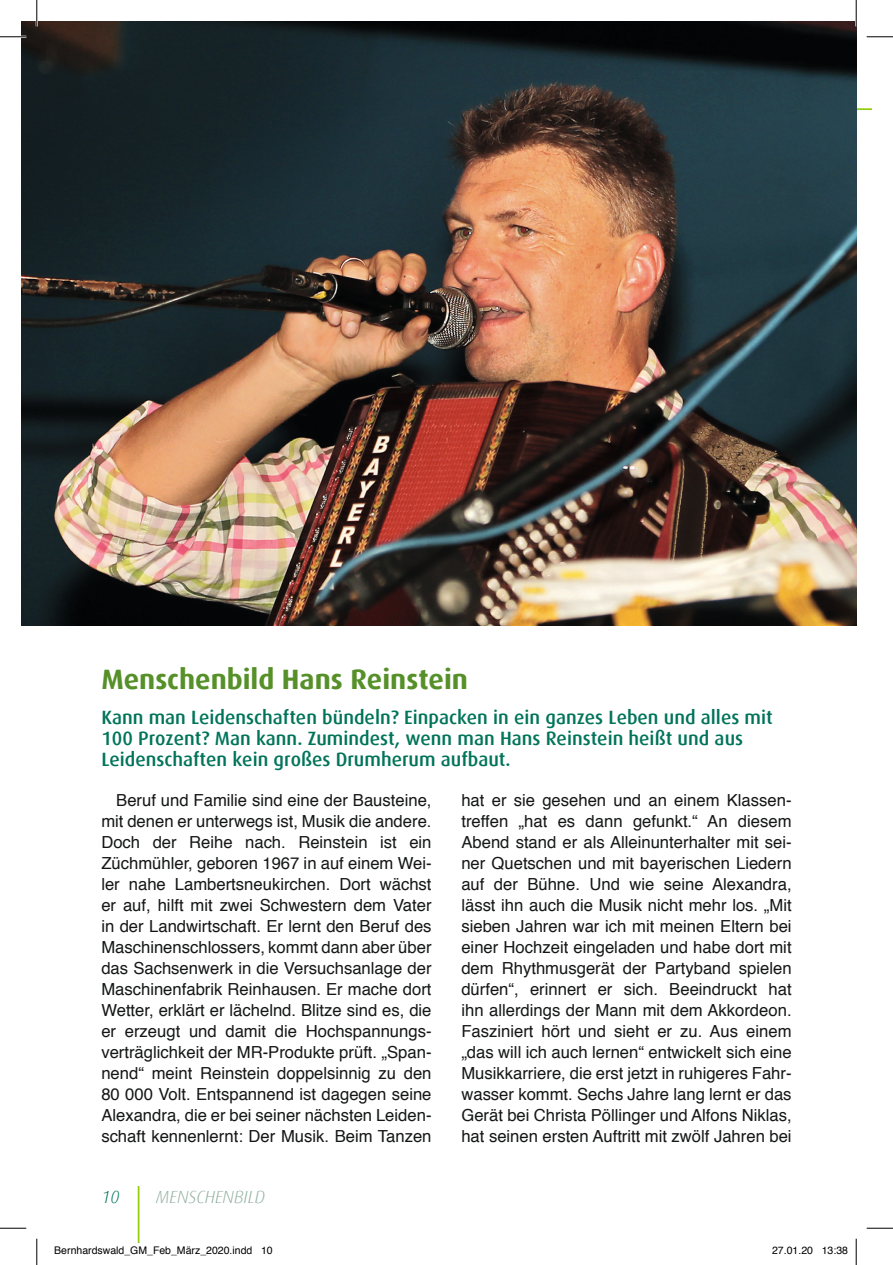
<style>
.page{position:relative;width:893px;height:1265px;background:#fff}
.page>*{position:absolute;margin:0;border:0;box-sizing:border-box;transform-origin:0 0}
.t1{font:700 28px "Dax";color:#569029}
.t2{font:500 19.25px/21px "Dax";color:#00745a}
.t3{font:italic 300 17.5px "Dax";color:#91afa0}
.t4{font:italic 300 17.5px "Dax";color:#00745a}
.t5{font:16.62px/21px "Helvetica";color:#151616;text-align:justify}
.t6{font:10.5px "Helvetica";color:#000}
</style>
<div class="page">
<hr style="left:138px;top:1185px;width:1px;height:57px;background:#94ce0e">
<img style="left:22px;top:22px;width:833px;height:603px">
<hr style="left:0;top:36px;width:26px;height:2px;background:#fff">
<hr style="left:36px;top:0;width:2px;height:26px;background:#fff">
<hr style="left:854px;top:0;width:2px;height:26px;background:#fff">
<svg style="left:0;top:36px;width:26px;height:1px"></svg>
<svg style="left:866px;top:36px;width:26px;height:1px"></svg>
<svg style="left:0;top:1227px;width:26px;height:1px"></svg>
<svg style="left:866px;top:1227px;width:26px;height:1px"></svg>
<svg style="left:36px;top:0;width:1px;height:26px"></svg>
<svg style="left:36px;top:1238px;width:1px;height:26px"></svg>
<svg style="left:855px;top:0;width:1px;height:26px"></svg>
<svg style="left:855px;top:1238px;width:1px;height:26px"></svg>
<h1 class="t1" style="left:101px;top:663px;width:368px">Menschenbild Hans Reinstein</h1>
<p class="t2" style="left:101px;top:707px;width:672px">Kann man Leidenschaften bündeln? Einpacken in ein ganzes Leben und alles mit<br>100 Prozent? Man kann. Zumindest, wenn man Hans Reinstein heißt und aus<br>Leidenschaften kein großes Drumherum aufbaut.</p>
<p class="t5" style="left:461px;top:789px;width:331px">hat er sie gesehen und an einem Klassen&shy;treffen „hat es dann gefunkt.“ An diesem Abend stand er als Alleinunterhalter mit sei&shy;ner Quetschen und mit bayerischen Liedern auf der Bühne. Und wie seine Alexandra, lässt ihn auch die Musik nicht mehr los. „Mit sieben Jahren war ich mit meinen Eltern bei einer Hochzeit eingeladen und habe dort mit dem Rhythmusgerät der Partyband spielen dürfen“, erinnert er sich. Beeindruckt hat ihn allerdings der Mann mit dem Akkordeon.<br>Fasziniert hört und sieht er zu. Aus einem „das will ich auch lernen“ entwickelt sich eine Musikkarriere, die erst jetzt in ruhigeres Fahr&shy;wasser kommt. Sechs Jahre lang lernt er das Gerät bei Christa Pöllinger und Alfons Niklas, hat seinen ersten Auftritt mit zwölf Jahren bei</p>
<p class="t5" style="left:101px;top:789px;width:331px;text-indent:15px">Beruf und Familie sind eine der Bausteine, mit denen er unterwegs ist, Musik die andere.<br>Doch der Reihe nach. Reinstein ist ein Züchmühler, geboren 1967 in auf einem Wei&shy;ler nahe Lambertsneukirchen. Dort wächst er auf, hilft mit zwei Schwestern dem Vater in der Landwirtschaft. Er lernt den Beruf des Maschinenschlossers, kommt dann aber über das Sachsenwerk in die Versuchsanlage der Maschinenfabrik Reinhausen. Er mache dort Wetter, erklärt er lächelnd. Blitze sind es, die er erzeugt und damit die Hochspannungs&shy;verträglichkeit der MR-Produkte prüft. „Span&shy;nend“ meint Reinstein doppelsinnig zu den 80 000 Volt. Entspannend ist dagegen seine Alexandra, die er bei seiner nächsten Leiden&shy;schaft kennenlernt: Der Musik. Beim Tanzen</p>
<p class="t4" style="left:101px;top:1187px;width:19px">10</p>
<p class="t3" style="left:156px;top:1187px;width:110px">MENSCHENBILD</p>
<p class="t6" style="left:54px;top:1241px;width:220px">Bernhardswald_GM_Feb_März_2020.indd 10</p>
<p class="t6" style="left:771px;top:1241px;width:77px">27.01.20 13:38</p>
</div>
